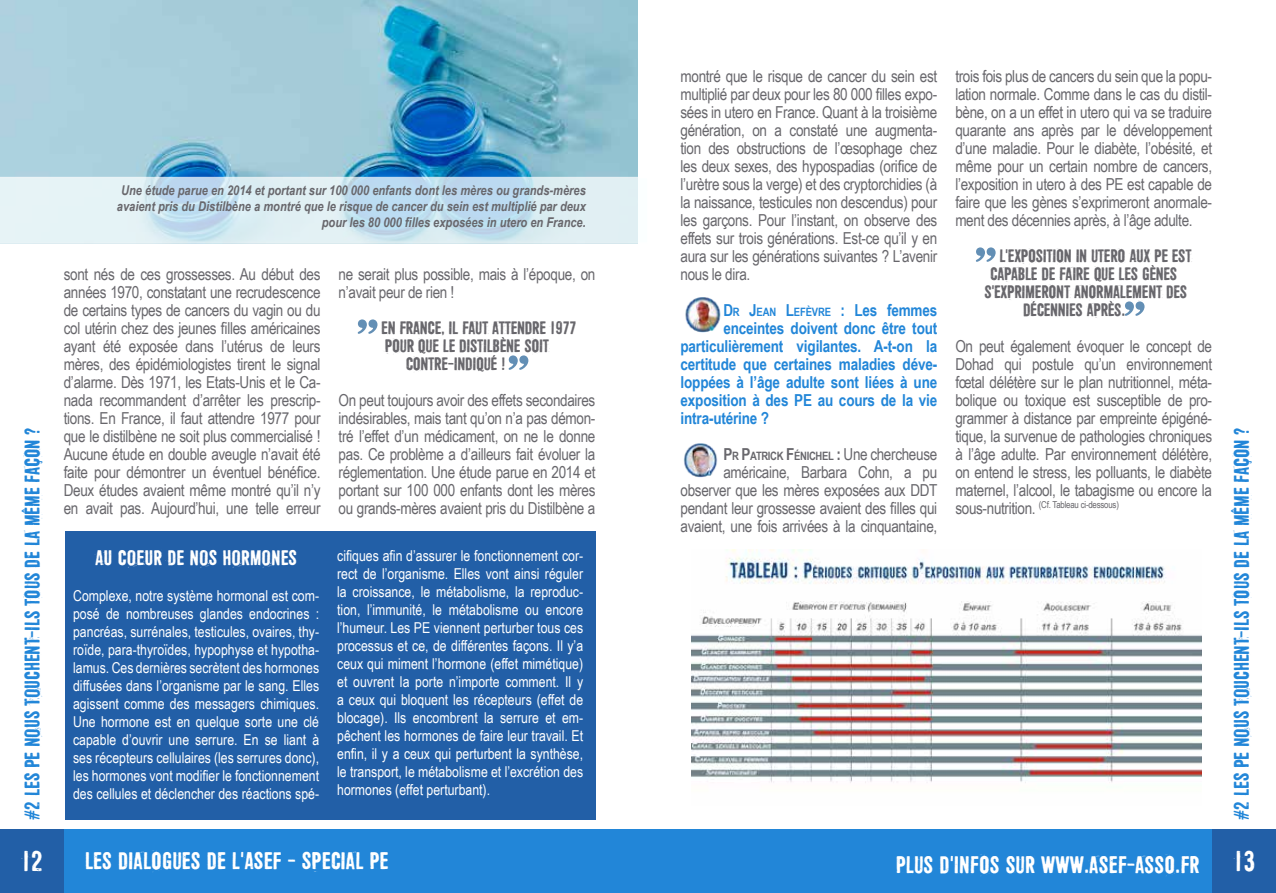
<style>
.page{position:relative;width:1276px;height:893px;background:#fff}
.page>*{position:absolute;margin:0;border:0;box-sizing:border-box;transform-origin:0 0}
.t1{font:28.5px "Shoemaker";color:#fff}
.t2{font:24px "Shoemaker";color:#fff}
.t3{font:21px "Shoemaker";letter-spacing:-.01em;color:#2286d8}
.t4{font:21px "Shoemaker";color:#fff}
.t5{font:18px "Shoemaker";letter-spacing:-.02em;color:#68676c}
.t6{font:16.5px/18px "Arial Narrow";letter-spacing:-.02em;color:#68676c;text-align:justify}
.t7{font:700 16.5px/18px "Arial Narrow";letter-spacing:-.01em;color:#2286d8;text-align:justify}
.t8{font:15px/18px "Arial Narrow";color:#fff;text-align:justify}
.t9{font:italic 700 13.5px/16.2px "Arial Narrow";color:#68676c;text-align:right}
.t10{font:700 11.55px "Arial Narrow";letter-spacing:-.03em;color:#68676c}
.t11{font:700 11.55px "Arial Narrow";letter-spacing:-.015em;color:#2286d8}
.t12{font:9.6px "Arial Narrow";letter-spacing:-.02em;color:#68676c}
.s1{font-size:16.5px}
.s2{font-weight:400;font-size:16.5px}
.s3{font-size:28.5px}
</style>
<div class="page">
<div style="left:64px;top:829px;width:574px;height:64px;background:#2286d8"></div>
<div style="left:638px;top:829px;width:574px;height:64px;background:#2286d8"></div>
<div style="left:0;top:829px;width:64px;height:64px;background:#225fa7"></div>
<div style="left:1212px;top:829px;width:64px;height:64px;background:#225fa7"></div>
<svg style="left:358px;top:319px;width:19px;height:15px"></svg>
<svg style="left:508px;top:355px;width:20px;height:15px"></svg>
<svg style="left:976px;top:247px;width:19px;height:15px"></svg>
<svg style="left:1124px;top:301px;width:20px;height:15px"></svg>
<div style="left:65px;top:532px;width:530px;height:288px;background:#225fa7"></div>
<img style="left:685px;top:298px;width:36px;height:35px">
<img style="left:0;top:0;width:638px;height:177px">
<img style="left:683px;top:443px;width:35px;height:35px">
<svg style="left:0;top:177px;width:638px;height:67px;background:#d4e8f2"></svg>
<img style="left:691px;top:550px;width:510px;height:233px">
<p class="t3" style="left:20px;top:820px;width:394px;rotate:-90deg">#2 LES PE NOUS TOUCHENT-ILS TOUS DE LA MÊME FAÇON ?</p>
<p class="t9" style="left:117px;top:181px;width:470px">Une étude parue en 2014 et portant sur 100 000 enfants dont les mères ou grands-mères avaient pris du Distilbène a montré que le risque de cancer du sein est multiplié par deux pour les 80 000 filles exposées in utero en France.</p>
<p class="t6" style="left:64px;top:264px;width:258px">sont nés de ces grossesses. Au début des années 1970, constatant une recrudescence de certains types de cancers du vagin ou du col utérin chez des jeunes filles américaines ayant été exposée dans l’utérus de leurs mères, des épidémiologistes tirent le signal d’alarme. Dès 1971, les Etats-Unis et le Ca&shy;nada recommandent d’arrêter les prescrip&shy;tions. En France, il faut attendre 1977 pour que le distilbène ne soit plus commercialisé !<br>Aucune étude en double aveugle n’avait été faite pour démontrer un éventuel bénéfice.<br>Deux études avaient même montré qu’il n’y en avait pas. Aujourd’hui, une telle erreur</p>
<p class="t6" style="left:339px;top:264px;width:258px">ne serait plus possible, mais à l’époque, on n’avait peur de rien !</p>
<p class="t5" style="left:381px;top:317px;width:197px">EN FRANCE, IL FAUT ATTENDRE 1977</p>
<p class="t5" style="left:385px;top:335px;width:166px">POUR QUE LE DISTILBÈNE SOIT</p>
<p class="t5" style="left:406px;top:353px;width:101px">CONTRE-INDIQUÉ !</p>
<p class="t6" style="left:339px;top:390px;width:258px">On peut toujours avoir des effets secondaires indésirables, mais tant qu’on n’a pas démon&shy;tré l’effet d’un médicament, on ne le donne pas. Ce problème a d’ailleurs fait évoluer la réglementation. Une étude parue en 2014 et portant sur 100 000 enfants dont les mères ou grands-mères avaient pris du Distilbène a</p>
<p class="t4" style="left:95px;top:545px;width:33px">AU COEUR</p>
<p class="t4" style="left:167px;top:545px;width:75px">DE NOS HORMONES</p>
<p class="t8" style="left:73px;top:586px;width:247px">Complexe, notre système hormonal est com&shy;posé de nombreuses glandes endocrines : pancréas, surrénales, testicules, ovaires, thy&shy;roïde, para-thyroïdes, hypophyse et hypotha&shy;lamus. Ces dernières secrètent des hormones diffusées dans l’organisme par le sang. Elles agissent comme des messagers chimiques.<br>Une hormone est en quelque sorte une clé capable d’ouvrir une serrure. En se liant à ses récepteurs cellulaires (les serrures donc), les hormones vont modifier le fonctionnement des cellules et déclencher des réactions spé-</p>
<p class="t8" style="left:337px;top:546px;width:247px">cifiques afin d’assurer le fonctionnement cor&shy;rect de l’organisme. Elles vont ainsi réguler la croissance, le métabolisme, la reproduc&shy;tion, l’immunité, le métabolisme ou encore l’humeur. Les PE viennent perturber tous ces processus et ce, de différentes façons. Il y’a ceux qui miment l’hormone (effet mimétique) et ouvrent la porte n’importe comment. Il y a ceux qui bloquent les récepteurs (effet de blocage). Ils encombrent la serrure et em&shy;pêchent les hormones de faire leur travail. Et enfin, il y a ceux qui perturbent la synthèse, le transport, le métabolisme et l’excrétion des hormones (effet perturbant).</p>
<p class="t6" style="left:680px;top:66px;width:258px">montré que le risque de cancer du sein est multiplié par deux pour les 80 000 filles expo&shy;sées in utero en France. Quant à la troisième génération, on a constaté une augmenta&shy;tion des obstructions de l’œsophage chez les deux sexes, des hypospadias (orifice de l’urètre sous la verge) et des cryptorchidies (à la naissance, testicules non descendus) pour les garçons. Pour l’instant, on observe des effets sur trois générations. Est-ce qu’il y en aura sur les générations suivantes ? L’avenir nous le dira.</p>
<p class="t11" style="left:723px;top:303px;width:215px"><span class="s1">D</span>R <span class="s1">J</span>EAN <span class="s1">L</span>EFÈVRE <span class="s1">:</span> <span class="s1">Les femmes</span></p>
<p class="t7" style="left:680px;top:318px;width:258px;text-indent:43px">enceintes doivent donc être tout particulièrement vigilantes. A-t-on la certitude que certaines maladies déve&shy;loppées à l’âge adulte sont liées à une exposition à des PE au cours de la vie intra-utérine ?</p>
<p class="t10" style="left:723px;top:447px;width:215px"><span class="s1">P</span>R <span class="s1">P</span>ATRICK <span class="s1">F</span>ÉNICHEL <span class="s1">:</span> <span class="s2">Une chercheuse</span></p>
<p class="t6" style="left:680px;top:462px;width:258px;text-indent:43px">américaine, Barbara Cohn, a pu observer que les mères exposées aux DDT pendant leur grossesse avaient des filles qui avaient, une fois arrivées à la cinquantaine,</p>
<p class="t6" style="left:955px;top:66px;width:258px">trois fois plus de cancers du sein que la popu&shy;lation normale. Comme dans le cas du distil&shy;bène, on a un effet in utero qui va se traduire quarante ans après par le développement d’une maladie. Pour le diabète, l’obésité, et même pour un certain nombre de cancers, l’exposition in utero à des PE est capable de faire que les gènes s’exprimeront anormale&shy;ment des décennies après, à l’âge adulte.</p>
<p class="t5" style="left:999px;top:245px;width:194px">L'EXPOSITION IN UTERO AUX PE EST</p>
<p class="t5" style="left:990px;top:263px;width:189px">CAPABLE DE FAIRE QUE LES GÈNES</p>
<p class="t5" style="left:984px;top:281px;width:204px">S'EXPRIMERONT ANORMALEMENT DES</p>
<p class="t5" style="left:1023px;top:299px;width:104px">DÉCENNIES APRÈS.</p>
<p class="t6" style="left:955px;top:336px;width:258px">On peut également évoquer le concept de Dohad qui postule qu’un environnement fœtal délétère sur le plan nutritionnel, méta&shy;bolique ou toxique est susceptible de pro&shy;grammer à distance par empreinte épigéné&shy;tique, la survenue de pathologies chroniques à l’âge adulte. Par environnement délétère, on entend le stress, les polluants, le diabète maternel, l’alcool, le tabagisme ou encore la</p>
<p class="t12" style="left:955px;top:498px;width:165px"><span class="s1">sous-nutrition.</span> (Cf. Tableau ci-dessous)</p>
<p class="t3" style="left:1229px;top:820px;width:394px;rotate:-90deg">#2 LES PE NOUS TOUCHENT-ILS TOUS DE LA MÊME FAÇON ?</p>
<h1 class="t1" style="left:21px;top:845px;width:23px">12</h1>
<h2 class="t2" style="left:85px;top:847px;width:305px">LES DIALOGUES DE L'ASEF - SPECIAL PE</h2>
<h2 class="t2" style="left:896px;top:851px;width:361px">PLUS D'INFOS SUR WWW.ASEF-ASSO.FR <span class="s3">13</span></h2>
</div>
